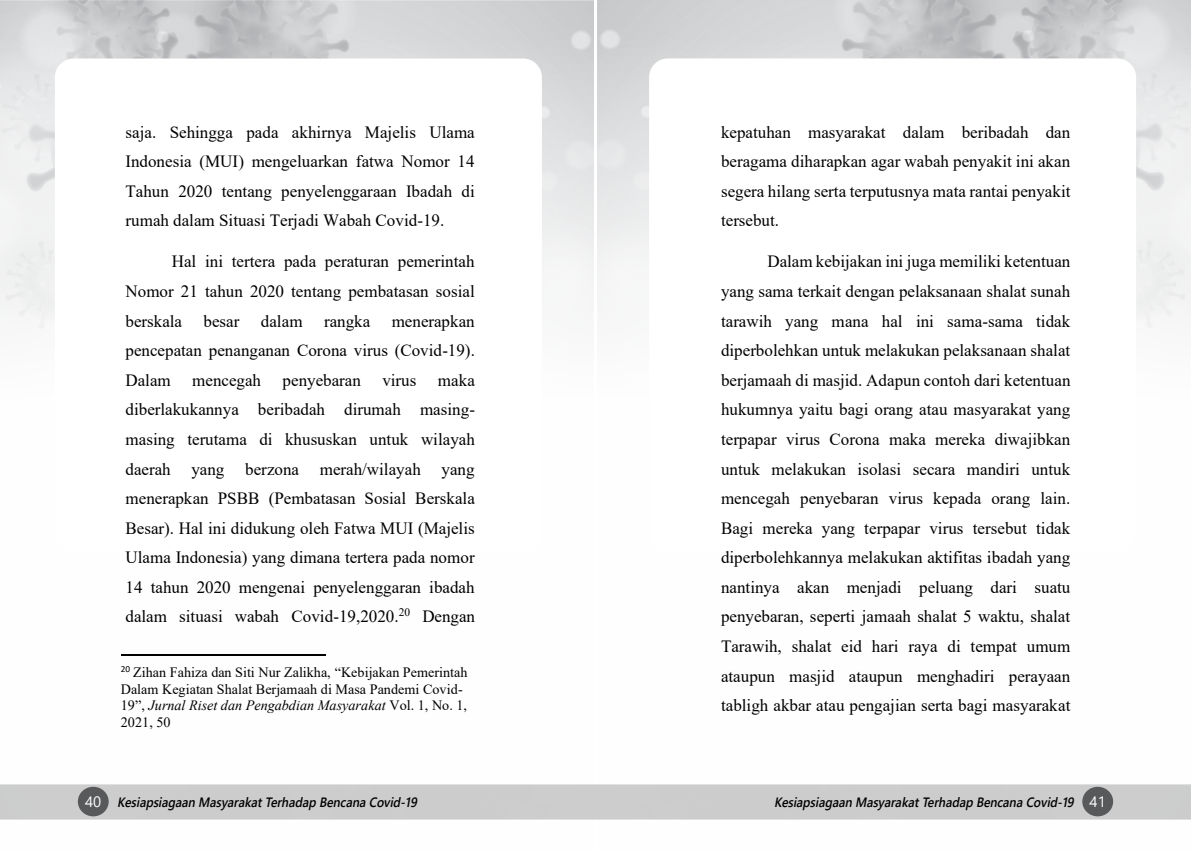
<style>
.page{position:relative;width:1191px;height:851px;background:#fff}
.page>*{position:absolute;margin:0;border:0;box-sizing:border-box;transform-origin:0 0}
.t1{font:17.1px/29.5px "Times New Roman";color:#000;text-align:justify}
.t2{font:14.25px/16.6px "Times New Roman";color:#000}
.t3{font:italic 600 13.5px "Segoe UI";color:#000;scale:.9 1}
.s1{font-style:italic}
.s2{font-weight:400;font-style:normal;font-size:15px;color:#fff}
</style>
<div class="page">
<img style="left:0;top:0;width:594px;height:820px">
<div style="left:56px;top:59px;width:485px;height:493px;background:#fff;border-radius:18px"></div>
<div style="left:55px;top:58px;width:487px;height:495px;border:2px solid #fff;border-radius:18px"></div>
<img style="left:597px;top:0;width:594px;height:820px">
<div style="left:650px;top:59px;width:485px;height:493px;background:#fff;border-radius:18px"></div>
<div style="left:649px;top:58px;width:487px;height:495px;border:2px solid #fff;border-radius:18px"></div>
<hr style="left:121px;top:654px;width:204px;height:1px;background:#000">
<p class="t1" style="left:126px;top:116px;width:351px">saja. Sehingga pada akhirnya Majelis Ulama Indonesia (MUI) mengeluarkan fatwa Nomor 14<br>Tahun 2020 tentang penyelenggaraan Ibadah di rumah dalam Situasi Terjadi Wabah Covid-19.</p>
<p class="t1" style="left:126px;top:246px;width:351px;text-indent:46px">Hal ini tertera pada peraturan pemerintah Nomor 21 tahun 2020 tentang pembatasan sosial berskala besar dalam</p>
<p class="t1" style="left:126px;top:305px;width:351px;text-indent:198px">rangka menerapkan pencepatan penanganan Corona virus (Covid-19).<br>Dalam</p>
<p class="t1" style="left:126px;top:364px;width:351px;text-indent:312px">maka diberlakukannya beribadah dirumah masing&shy;masing terutama di khususkan untuk wilayah daerah yang berzona merah/wilayah yang menerapkan PSBB (Pembatasan Sosial Berskala Besar). Hal ini didukung oleh Fatwa MUI (Majelis Ulama Indonesia) yang dimana tertera pada nomor 14 tahun 2020 mengenai penyelenggaran ibadah dalam situasi wabah Covid-19,2020.<sup>20</sup> Dengan</p>
<p class="t2" style="left:121px;top:662px;width:348px"><sup>20</sup> Zihan Fahiza dan Siti Nur Zalikha, “Kebijakan Pemerintah Dalam Kegiatan Shalat Berjamaah di Masa Pandemi Covid-19”, <span class="s1">Jurnal Riset dan Pengabdian Masyarakat</span> Vol. 1, No. 1, 2021, 50</p>
<p class="t1" style="left:192px;top:364px;width:70px">mencegah</p>
<p class="t1" style="left:282px;top:364px;width:80px">penyebaran</p>
<p class="t1" style="left:382px;top:364px;width:36px">virus</p>
<p class="t1" style="left:721px;top:116px;width:351px">kepatuhan masyarakat dalam beribadah dan beragama diharapkan agar wabah penyakit ini akan segera hilang serta terputusnya mata rantai penyakit tersebut.</p>
<p class="t1" style="left:721px;top:246px;width:351px;text-indent:46px">Dalam kebijakan ini juga memiliki ketentuan yang sama terkait dengan pelaksanaan shalat sunah tarawih yang mana hal ini sama-sama tidak diperbolehkan untuk melakukan pelaksanaan shalat berjamaah di masjid. Adapun contoh dari ketentuan hukumnya yaitu bagi orang atau masyarakat yang terpapar virus Corona maka mereka diwajibkan untuk melakukan isolasi secara mandiri untuk mencegah penyebaran virus kepada orang lain.<br>Bagi mereka yang terpapar virus tersebut tidak diperbolehkannya melakukan aktifitas ibadah yang nantinya akan menjadi peluang dari suatu penyebaran, seperti jamaah shalat 5 waktu, shalat Tarawih, shalat eid hari raya di tempat umum ataupun masjid ataupun menghadiri perayaan tabligh akbar atau pengajian serta bagi masyarakat</p>
<p class="t3" style="left:85px;top:788px;width:374px"><span class="s2">4 0</span> KesiapsiagaanMasyarakatTerhadapBencanaCovid-19</p>
<p class="t3" style="left:774px;top:788px;width:370px">KesiapsiagaanMasyarakatTerhadapBencanaCovid-19 <span class="s2">4 1</span></p>
</div>
